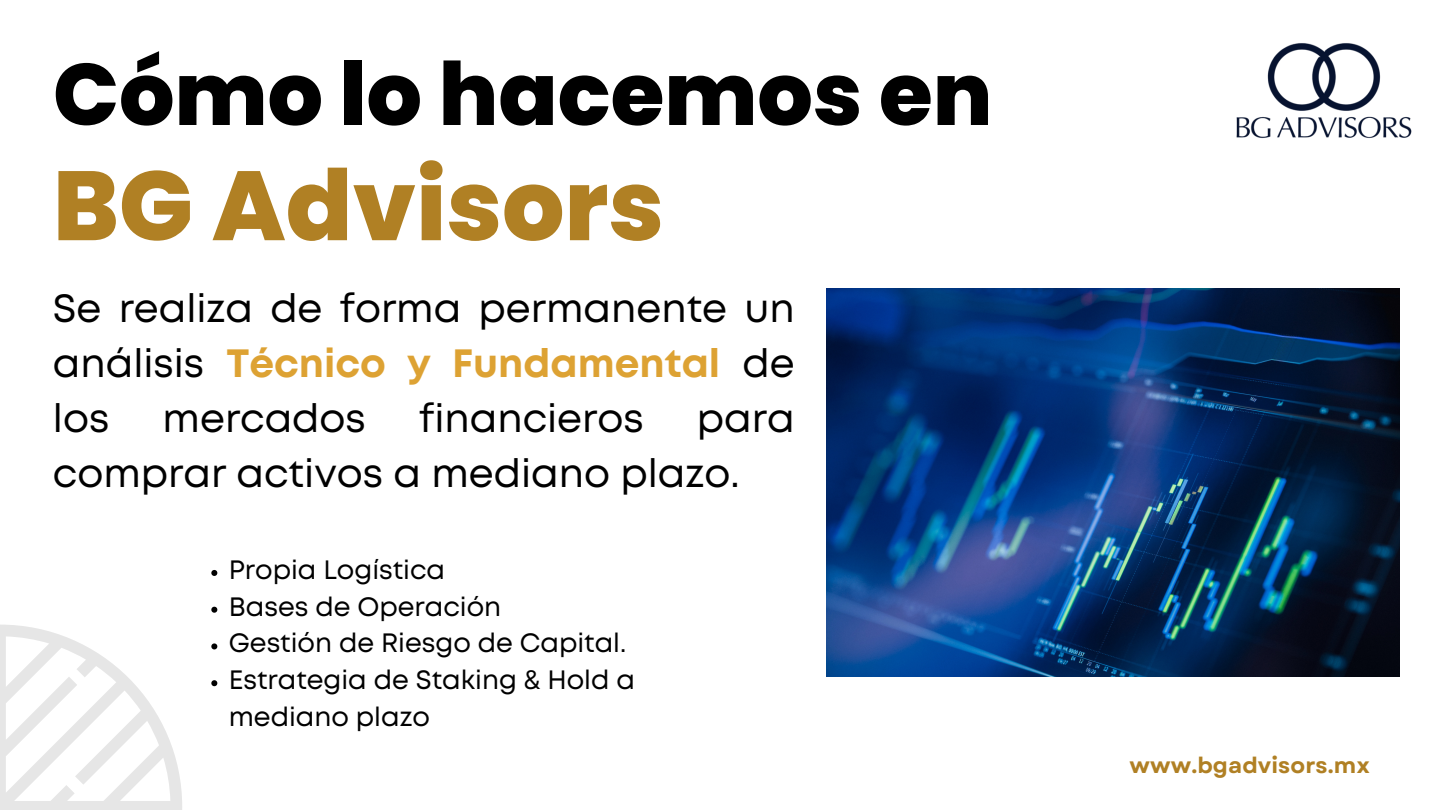
<style>
.page{position:relative;width:1440px;height:810px;background:#fff}
.page>*{position:absolute;margin:0;border:0;box-sizing:border-box;transform-origin:0 0}
.t1{font:800 98.1px "Poppins";color:#b08024}
.t2{font:800 87.2px "Poppins";color:#000}
.t3{font:39.4px/54.8px "Mont";color:#000;text-align:justify}
.t4{font:26.6px/36.8px "Mont";color:#000}
.t5{font:700 22.1px "Garet";letter-spacing:.005em;color:#b08024}
.s1{font-weight:700;color:#dda233}
</style>
<div class="page">
<svg style="left:0;top:625px;width:182px;height:185px"></svg>
<img style="left:1236px;top:43px;width:176px;height:95px">
<img style="left:826px;top:289px;width:573px;height:387px">
<svg style="left:211px;top:570px;width:6px;height:6px"></svg>
<svg style="left:211px;top:607px;width:6px;height:6px"></svg>
<svg style="left:211px;top:643px;width:6px;height:6px"></svg>
<svg style="left:211px;top:680px;width:6px;height:6px"></svg>
<p class="t2" style="left:53px;top:33px;width:941px">Cómo lo hacemos en</p>
<p class="t1" style="left:53px;top:137px;width:613px">BG Advisors</p>
<p class="t3" style="left:53px;top:284px;width:743px">Se realiza de forma permanente un análisis <span class="s1">Técnico y Fundamental</span> de los</p>
<p class="t3" style="left:163px;top:394px;width:205px">mercados</p>
<p class="t3" style="left:419px;top:394px;width:226px">financieros</p>
<p class="t3" style="left:53px;top:394px;width:743px;text-indent:644px">para comprar activos a mediano plazo.</p>
<h3 class="t4" style="left:229px;top:553px;width:218px">Propia Logística</h3>
<p class="t4" style="left:229px;top:590px;width:274px">Bases de Operación</p>
<p class="t4" style="left:229px;top:627px;width:399px">Gestión de Riesgo de Capital.</p>
<p class="t4" style="left:229px;top:663px;width:408px">Estrategia de Staking &amp; Hold a mediano plazo</p>
<p class="t5" style="left:1130px;top:749px;width:242px">www.bgadvisors.mx</p>
</div>
